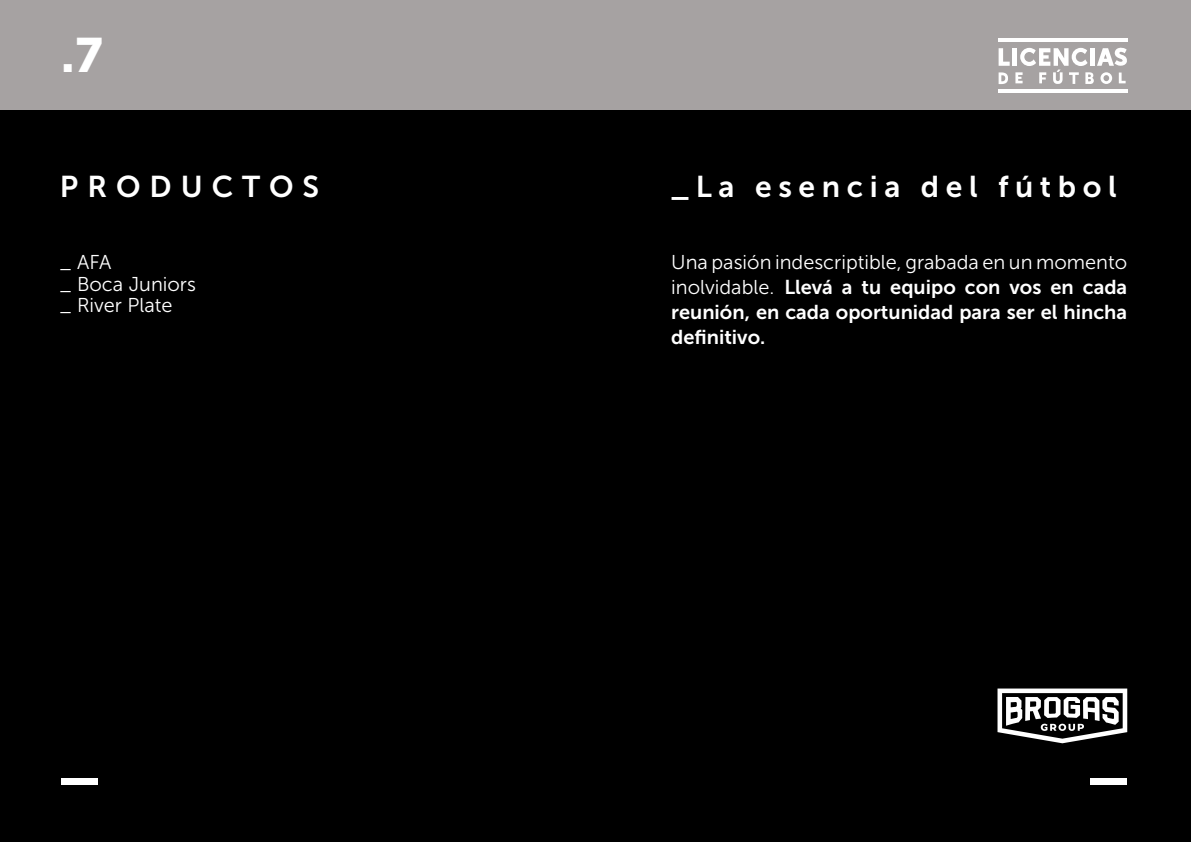
<style>
.page{position:relative;width:1191px;height:842px;background:#000}
.page>*{position:absolute;margin:0;border:0;box-sizing:border-box;transform-origin:0 0}
.t1{font:48px "Museo Sans 900";color:#fff}
.t2{font:30px "Museo Sans 700";letter-spacing:.22em;color:#fff}
.t3{font:30px "Museo Sans 700";letter-spacing:.3em;color:#fff}
.t4{font:20px/25px "Museo Sans 700";color:#fff;text-align:justify}
.t5{font:20px/22px "Museo Sans 300";color:#fff}
.s1{font-family:"Museo Sans 300"}
</style>
<div class="page">
<div style="left:0;top:0;width:1191px;height:110px;background:#a6a2a2"></div>
<div style="left:61px;top:778px;width:36px;height:7px;background:#fff"></div>
<div style="left:1090px;top:778px;width:36px;height:7px;background:#fff"></div>
<hr style="left:998px;top:38px;width:129px;height:4px;background:#fff">
<hr style="left:998px;top:89px;width:129px;height:4px;background:#fff">
<svg style="left:998px;top:48px;width:11px;height:18px"></svg>
<hr style="left:1012px;top:48px;width:4px;height:18px;background:#fff">
<svg style="left:998px;top:72px;width:10px;height:12px"></svg>
<svg style="left:1015px;top:47px;width:112px;height:37px"></svg>
<svg style="left:997px;top:688px;width:130px;height:55px"></svg>
<h1 class="t1" style="left:61px;top:28px;width:43px">.7</h1>
<h2 class="t3" style="left:60px;top:170px;width:261px">PRODUCTOS</h2>
<h2 class="t2" style="left:671px;top:170px;width:447px">_La esencia del fútbol</h2>
<p class="t5" style="left:60px;top:251px;width:137px">_ AFA<br>_ Boca Juniors _ River Plate</p>
<p class="t5" style="left:671px;top:251px;width:457px">Una pasión indescriptible, grabada en un momento</p>
<p class="t4" style="left:671px;top:274px;width:457px"><span class="s1">inolvidable.</span> Llevá a tu equipo con vos en cada reunión, en cada oportunidad para ser el hincha definitivo.</p>
</div>
